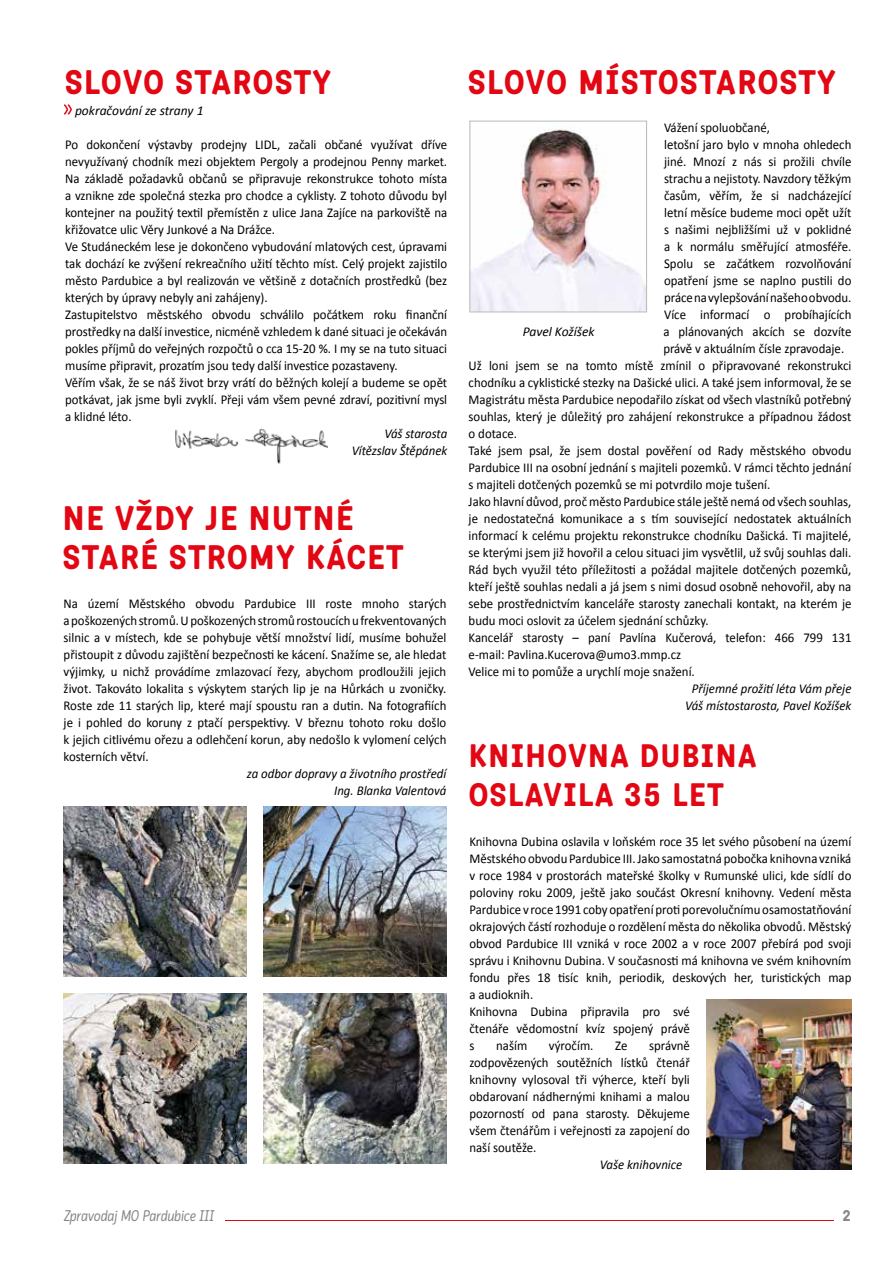
<style>
.page{position:relative;width:893px;height:1263px;background:#fff}
.page>*{position:absolute;margin:0;border:0;box-sizing:border-box;transform-origin:0 0}
.t1{font:700 33px/39.6px "Katarine";letter-spacing:.05em;color:#e30613}
.t2{font:700 31.5px/39px "Katarine";letter-spacing:.05em;color:#e30613}
.t3{font:italic 15px "Katarine";color:#878787}
.t4{font:700 15px "Katarine";color:#878787}
.t5{font:13.5px/17px "Calibri";color:#000;scale:.95 1}
.t6{font:italic 13.5px/17px "Calibri";color:#000;text-align:right;scale:.95 1}
.t7{font:italic 13.5px "Calibri";color:#000}
</style>
<div class="page">
<hr style="left:225px;top:1220px;width:608px;height:1px;background:#e30613">
<img style="left:64px;top:806px;width:183px;height:170px">
<img style="left:64px;top:993px;width:183px;height:170px">
<img style="left:264px;top:806px;width:182px;height:170px">
<img style="left:264px;top:993px;width:182px;height:170px">
<svg style="left:64px;top:104px;width:8px;height:11px"></svg>
<img style="left:175px;top:406px;width:153px;height:58px">
<img style="left:198px;top:404px;width:117px;height:2px">
<svg style="left:469px;top:121px;width:178px;height:191px"></svg>
<img style="left:707px;top:999px;width:144px;height:170px">
<h1 class="t1" style="left:65px;top:62px;width:267px">SLOVO STAROSTY</h1>
<p class="t7" style="left:75px;top:101px;width:130px">pokračování ze strany 1</p>
<p class="t5" style="left:65px;top:136px;width:404px">Po dokončení výstavby prodejny LIDL, začali občané využívat dříve nevyužívaný chodník mezi objektem Pergoly a prodejnou Penny market.<br>Na základě požadavků občanů se připravuje rekonstrukce tohoto místa a vznikne zde společná stezka pro chodce a cyklisty. Z tohoto důvodu byl kontejner na použitý textil přemístěn z ulice Jana Zajíce na parkoviště na křižovatce ulic Věry Junkové a Na Drážce.<br>Ve Studáneckém lese je dokončeno vybudování mlatových cest, úpravami tak dochází ke zvýšení rekreačního užití těchto míst. Celý projekt zajistilo město Pardubice a byl realizován ve většině z dotačních prostředků (bez kterých by úpravy nebyly ani zahájeny).<br>Zastupitelstvo městského obvodu schválilo počátkem roku finanční prostředky na další investice, nicméně vzhledem k dané situaci je očekáván pokles příjmů do veřejných rozpočtů o cca 15-20 %. I my se na tuto situaci musíme připravit, prozatím jsou tedy další investice pozastaveny.<br>Věřím však, že se náš život brzy vrátí do běžných kolejí a budeme se opět potkávat, jak jsme byli zvyklí. Přeji vám všem pevné zdraví, pozitivní mysl a klidné léto.</p>
<p class="t6" style="left:352px;top:425px;width:102px">Váš starosta<br>Vítězslav Štěpánek</p>
<h1 class="t1" style="left:63px;top:499px;width:342px">NE VŽDY JE NUTNÉ<br>STARÉ STROMY KÁCET</h1>
<p class="t5" style="left:64px;top:595px;width:404px;text-align:justify">Na území Městského obvodu Pardubice III roste mnoho starých a poškozených stromů. U poškozených stromů rostoucích u frekventovaných silnic a v místech, kde se pohybuje větší množství lidí, musíme bohužel přistoupit z důvodu zajištění bezpečnosti ke kácení. Snažíme se, ale hledat výjimky, u nichž provádíme zmlazovací řezy, abychom prodloužili jejich život. Takováto lokalita s výskytem starých lip je na Hůrkách u zvoničky.<br>Roste zde 11 starých lip, které mají spoustu ran a dutin. Na fotografiích je i pohled do koruny z ptačí perspektivy. V březnu tohoto roku došlo k jejich citlivému ořezu a odlehčení korun, aby nedošlo k vylomení celých kosterních větví.</p>
<p class="t6" style="left:247px;top:765px;width:212px">za odbor dopravy a životního prostředí<br>Ing. Blanka Valentová</p>
<h1 class="t1" style="left:468px;top:62px;width:369px">SLOVO MÍSTOSTAROSTY</h1>
<p class="t5" style="left:664px;top:119px;width:113px">Vážení spoluobčané,</p>
<p class="t5" style="left:664px;top:136px;width:199px">letošní jaro bylo v mnoha ohledech</p>
<p class="t5" style="left:664px;top:153px;width:199px">jiné. Mnozí z nás si prožili chvíle</p>
<p class="t5" style="left:664px;top:170px;width:199px">strachu a nejistoty. Navzdory těžkým</p>
<p class="t5" style="left:664px;top:187px;width:199px">časům, věřím, že si nadcházející</p>
<p class="t5" style="left:664px;top:204px;width:199px">letní měsíce budeme moci opět užít</p>
<p class="t5" style="left:664px;top:221px;width:199px">s našimi nejbližšími už v poklidné</p>
<p class="t5" style="left:664px;top:238px;width:199px">a k normálu směřující atmosféře.</p>
<p class="t5" style="left:664px;top:255px;width:199px">Spolu se začátkem rozvolňování</p>
<p class="t5" style="left:664px;top:272px;width:199px">opatření jsme se naplno pustili do</p>
<p class="t5" style="left:664px;top:289px;width:199px">práce na vylepšování našeho obvodu.</p>
<p class="t5" style="left:664px;top:306px;width:199px">Více informací o probíhajících</p>
<p class="t5" style="left:663px;top:323px;width:200px">a plánovaných akcích se dozvíte</p>
<p class="t5" style="left:663px;top:340px;width:192px">právě v aktuálním čísle zpravodaje.</p>
<p class="t5" style="left:469px;top:357px;width:404px">Už loni jsem se na tomto místě zmínil o připravované rekonstrukci</p>
<p class="t5" style="left:469px;top:374px;width:404px">chodníku a cyklistické stezky na Dašické ulici. A také jsem informoval, že se</p>
<p class="t5" style="left:469px;top:391px;width:404px">Magistrátu města Pardubice nepodařilo získat od všech vlastníků potřebný</p>
<p class="t5" style="left:469px;top:408px;width:404px">souhlas, který je důležitý pro zahájení rekonstrukce a případnou žádost</p>
<p class="t5" style="left:469px;top:425px;width:53px">o dotace.</p>
<p class="t5" style="left:469px;top:442px;width:404px">Také jsem psal, že jsem dostal pověření od Rady městského obvodu</p>
<p class="t5" style="left:469px;top:459px;width:404px">Pardubice III na osobní jednání s majiteli pozemků. V rámci těchto jednání</p>
<p class="t5" style="left:469px;top:476px;width:319px">s majiteli dotčených pozemků se mi potvrdilo moje tušení.</p>
<p class="t5" style="left:469px;top:493px;width:404px">Jako hlavní důvod, proč město Pardubice stále ještě nemá od všech souhlas,</p>
<p class="t5" style="left:469px;top:510px;width:404px">je nedostatečná komunikace a s tím související nedostatek aktuálních</p>
<p class="t5" style="left:469px;top:527px;width:404px">informací k celému projektu rekonstrukce chodníku Dašická. Ti majitelé,</p>
<p class="t5" style="left:469px;top:544px;width:404px">se kterými jsem již hovořil a celou situaci jim vysvětlil, už svůj souhlas dali.</p>
<p class="t5" style="left:469px;top:561px;width:404px">Rád bych využil této příležitosti a požádal majitele dotčených pozemků,</p>
<p class="t5" style="left:469px;top:578px;width:404px">kteří ještě souhlas nedali a já jsem s nimi dosud osobně nehovořil, aby na</p>
<p class="t5" style="left:469px;top:595px;width:404px">sebe prostřednictvím kanceláře starosty zanechali kontakt, na kterém je</p>
<p class="t5" style="left:469px;top:612px;width:254px">budu moci oslovit za účelem sjednání schůzky.</p>
<p class="t5" style="left:469px;top:629px;width:404px">Kancelář starosty – paní Pavlína Kučerová, telefon: 466 799 131</p>
<p class="t5" style="left:469px;top:646px;width:225px">e-mail: Pavlina.Kucerova@umo3.mmp.cz</p>
<p class="t5" style="left:469px;top:663px;width:240px">Velice mi to pomůže a urychlí moje snažení.</p>
<p class="t6" style="left:685px;top:680px;width:177px;text-align:center">Příjemné prožití léta Vám přeje<br>Váš místostarosta, Pavel Kožíšek</p>
<p class="t7" style="left:523px;top:322px;width:74px">Pavel Kožíšek</p>
<h2 class="t2" style="left:469px;top:736px;width:289px">KNIHOVNA DUBINA<br>OSLAVILA 35 LET</h2>
<p class="t5" style="left:469px;top:833px;width:404px">Knihovna Dubina oslavila v loňském roce 35 let svého působení na území Městského obvodu Pardubice III. Jako samostatná pobočka knihovna vzniká v roce 1984 v prostorách mateřské školky v Rumunské ulici, kde sídlí do poloviny roku 2009, ještě jako součást Okresní knihovny. Vedení města Pardubice v roce 1991 coby opatření proti porevolučnímu osamostatňování okrajových částí rozhoduje o rozdělení města do několika obvodů. Městský obvod Pardubice III vzniká v roce 2002 a v roce 2007 přebírá pod svoji správu i Knihovnu Dubina. V současnosti má knihovna ve svém knihovním fondu přes 18 tisíc knih, periodik, deskových her, turistických map a audioknih.<br>Knihovna Dubina připravila pro své<br>čtenáře vědomostní kvíz spojený právě<br>s</p>
<p class="t5" style="left:469px;top:1037px;width:234px;text-align:justify;text-indent:180px">správně zodpovězených soutěžních lístků čtenář knihovny vylosoval tři výherce, kteří byli obdarovaní nádhernými knihami a malou pozorností od pana starosty. Děkujeme všem čtenářům i veřejnosti za zapojení do naší soutěže.</p>
<p class="t6" style="left:600px;top:1156px;width:88px">Vaše knihovnice</p>
<p class="t5" style="left:496px;top:1037px;width:34px">naším</p>
<p class="t5" style="left:549px;top:1037px;width:48px">výročím.</p>
<p class="t5" style="left:615px;top:1037px;width:14px">Ze</p>
<p class="t3" style="left:64px;top:1207px;width:152px">Zpravodaj MO Pardubice III</p>
<p class="t4" style="left:843px;top:1206px;width:9px">2</p>
</div>
